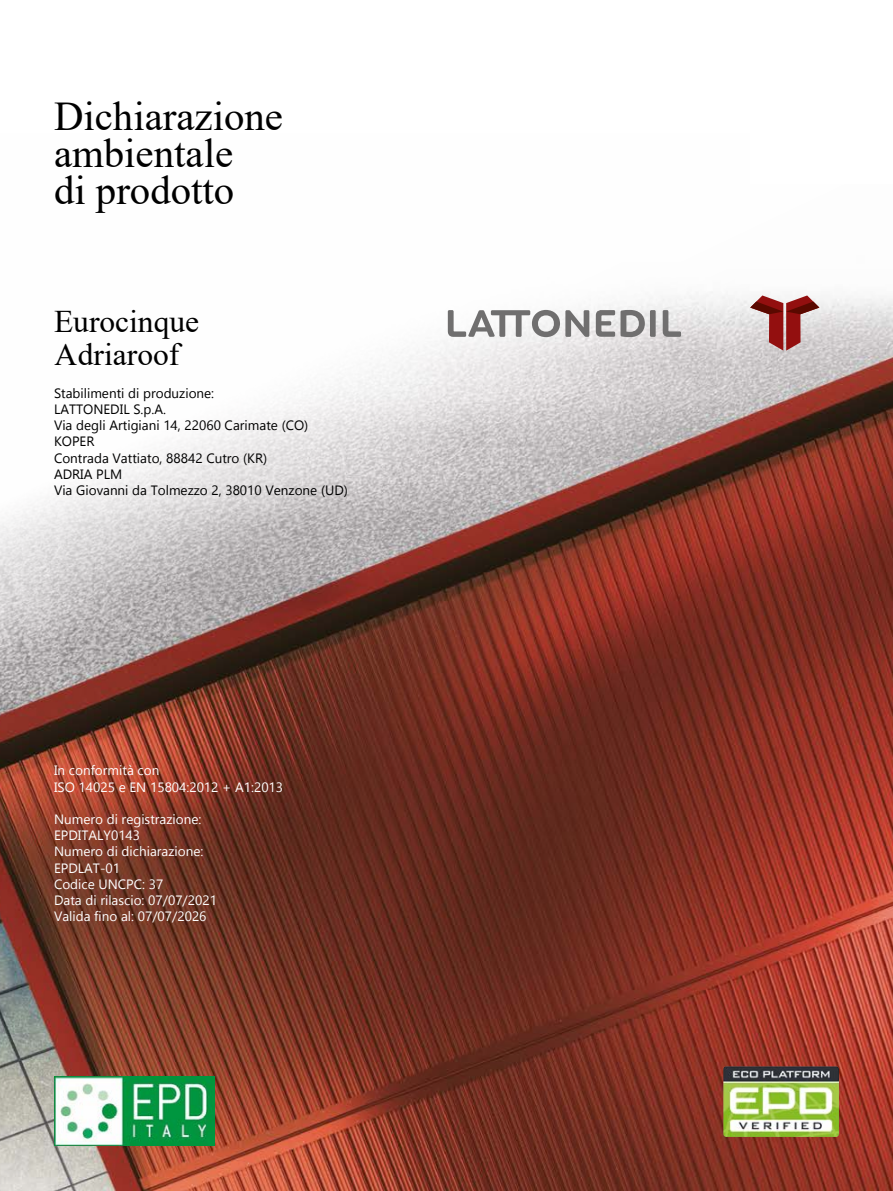
<style>
.page{position:relative;width:893px;height:1191px;background:#fff}
.page>*{position:absolute;margin:0;border:0;box-sizing:border-box;transform-origin:0 0}
.t1{font:40.8px/36.6px "Times New Roman";color:#000}
.t2{font:31.5px/33px "Times New Roman";color:#000}
.t3{font:13.5px/16.2px "Gadugi";color:#fff}
.t4{font:13.5px/16.2px "Gadugi";color:#000}
</style>
<div class="page">
<img style="left:0;top:292px;width:893px;height:899px">
<svg style="left:750px;top:295px;width:69px;height:56px"></svg>
<svg style="left:663px;top:310px;width:18px;height:27px"></svg>
<svg style="left:448px;top:310px;width:208px;height:27px"></svg>
<img style="left:54px;top:1076px;width:161px;height:69px">
<img style="left:723px;top:1066px;width:116px;height:71px">
<h1 class="t1" style="left:54px;top:97px;width:230px">Dichiarazione ambientale<br>di prodotto</h1>
<h2 class="t2" style="left:54px;top:304px;width:147px">Eurocinque<br>Adriaroof</h2>
<p class="t4" style="left:54px;top:385px;width:295px">Stabilimenti di produzione:<br>LATTONEDIL S.p.A.<br>Via degli Artigiani 14, 22060 Carimate (CO)<br>KOPER<br>Contrada Vattiato, 88842 Cutro (KR)<br>ADRIA PLM<br>Via Giovanni da Tolmezzo 2, 38010 Venzone (UD)</p>
<p class="t3" style="left:54px;top:762px;width:231px">In conformità con<br>ISO 14025 e EN 15804:2012 + A1:2013</p>
<p class="t3" style="left:54px;top:811px;width:165px">Numero di registrazione:<br>EPDITALY0143<br>Numero di dichiarazione:<br>EPDLAT-01<br>Codice UNCPC: 37<br>Data di rilascio: 07/07/2021<br>Valida fino al: 07/07/2026</p>
</div>
